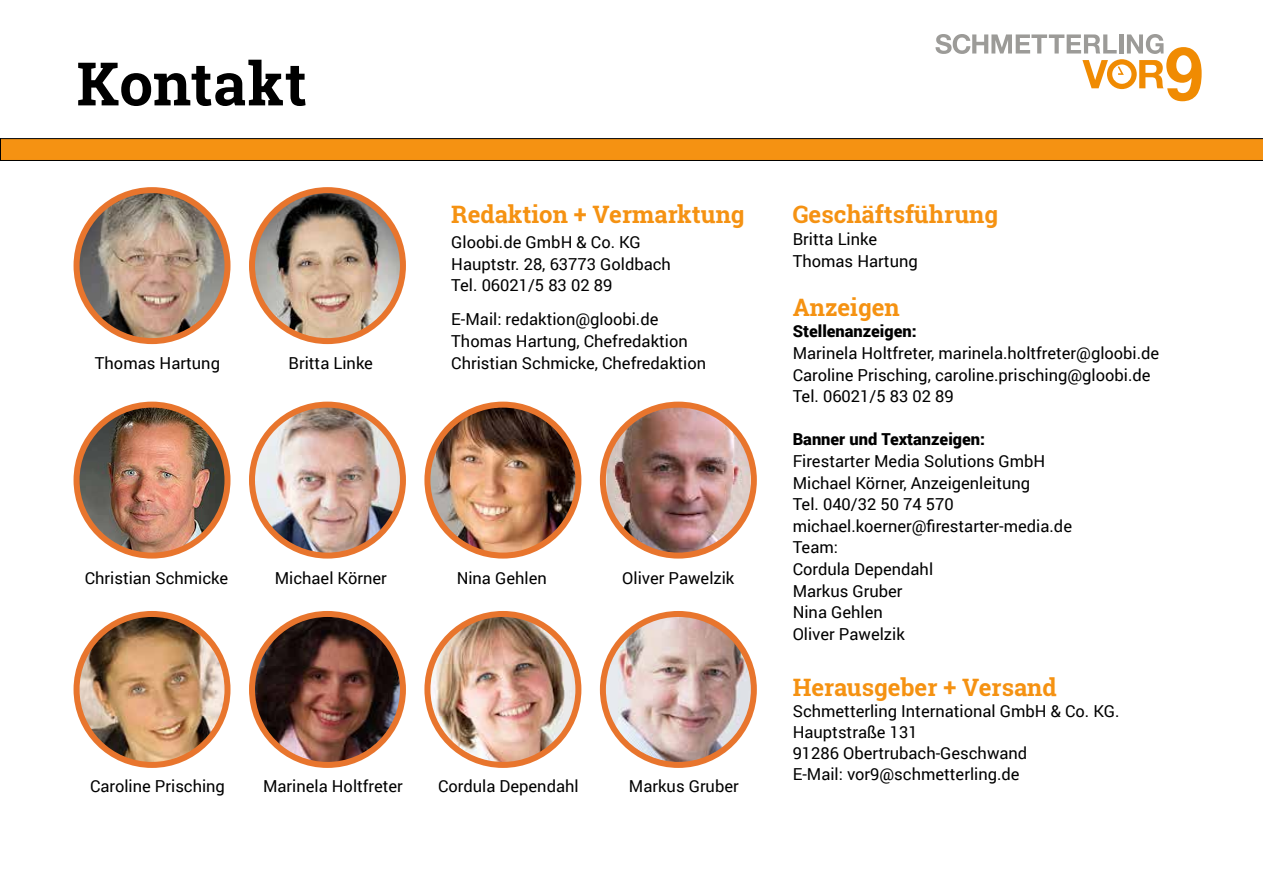
<style>
.page{position:relative;width:1263px;height:893px;background:#fff}
.page>*{position:absolute;margin:0;border:0;box-sizing:border-box;transform-origin:0 0}
.t1{font:700 60px "Roboto Slab";letter-spacing:.005em;color:#000}
.t2{font:700 24px "Roboto Slab";color:#f59212}
.t3{font:16.5px/21.6px "Roboto";color:#000}
.t4{font:900 16.5px "Roboto";color:#000}
</style>
<div class="page">
<img style="left:77px;top:190px;width:150px;height:151px;border-radius:75px">
<div style="left:74px;top:187px;width:156px;height:157px;border:6px solid #e8752d;border-radius:50%"></div>
<img style="left:77px;top:405px;width:150px;height:151px;border-radius:75px">
<div style="left:74px;top:402px;width:156px;height:157px;border:6px solid #e8752d;border-radius:50%"></div>
<img style="left:77px;top:614px;width:150px;height:151px;border-radius:75px">
<div style="left:74px;top:611px;width:156px;height:157px;border:6px solid #e8752d;border-radius:50%"></div>
<img style="left:431px;top:405px;width:147px;height:149px">
<div style="left:424px;top:402px;width:157px;height:157px;border:6px solid #e8752d;border-radius:50%"></div>
<img style="left:427px;top:614px;width:151px;height:151px;border-radius:75px">
<div style="left:424px;top:611px;width:157px;height:157px;border:6px solid #e8752d;border-radius:50%"></div>
<img style="left:252px;top:405px;width:151px;height:151px;border-radius:75px">
<div style="left:249px;top:402px;width:157px;height:157px;border:6px solid #e8752d;border-radius:50%"></div>
<img style="left:252px;top:614px;width:151px;height:151px;border-radius:75px">
<div style="left:249px;top:611px;width:157px;height:157px;border:6px solid #e8752d;border-radius:50%"></div>
<img style="left:606px;top:405px;width:144px;height:149px">
<div style="left:600px;top:402px;width:157px;height:157px;border:6px solid #e8752d;border-radius:50%"></div>
<img style="left:603px;top:614px;width:151px;height:151px;border-radius:75px">
<div style="left:600px;top:611px;width:157px;height:157px;border:6px solid #e8752d;border-radius:50%"></div>
<img style="left:252px;top:190px;width:151px;height:151px;border-radius:75px">
<div style="left:249px;top:187px;width:157px;height:157px;border:6px solid #e8752d;border-radius:50%"></div>
<svg style="left:935px;top:34px;width:266px;height:67px"></svg>
<svg style="left:0;top:138px;width:1263px;height:23px;background:#df8511"></svg>
<h1 class="t1" style="left:77px;top:43px;width:232px">Kontakt</h1>
<p class="t3" style="left:95px;top:351px;width:127px">Thomas Hartung</p>
<p class="t3" style="left:289px;top:351px;width:86px">Britta Linke</p>
<h2 class="t2" style="left:451px;top:198px;width:295px">Redaktion + Vermarktung</h2>
<p class="t3" style="left:451px;top:231px;width:221px">Gloobi.de GmbH &amp; Co. KG<br>Hauptstr. 28, 63773 Goldbach<br>Tel. 06021/5 83 02 89</p>
<p class="t3" style="left:451px;top:308px;width:256px">E-Mail: redaktion@gloobi.de<br>Thomas Hartung, Chefredaktion<br>Christian Schmicke, Chefredaktion</p>
<p class="t3" style="left:85px;top:567px;width:145px">Christian Schmicke</p>
<p class="t3" style="left:275px;top:567px;width:114px">Michael Körner</p>
<p class="t3" style="left:457px;top:567px;width:92px">Nina Gehlen</p>
<p class="t3" style="left:622px;top:567px;width:114px">Oliver Pawelzik</p>
<p class="t3" style="left:263px;top:775px;width:141px">Marinela Holtfreter</p>
<p class="t3" style="left:90px;top:775px;width:136px">Caroline Prisching</p>
<p class="t3" style="left:438px;top:775px;width:142px">Cordula Dependahl</p>
<p class="t3" style="left:629px;top:775px;width:111px">Markus Gruber</p>
<h2 class="t2" style="left:793px;top:198px;width:207px">Geschäftsführung</h2>
<p class="t3" style="left:793px;top:228px;width:127px">Britta Linke<br>Thomas Hartung</p>
<h2 class="t2" style="left:793px;top:291px;width:109px">Anzeigen</h2>
<p class="t4" style="left:793px;top:320px;width:125px">Stellenanzeigen:</p>
<p class="t3" style="left:793px;top:342px;width:368px">Marinela Holtfreter, marinela.holtfreter@gloobi.de<br>Caroline Prisching, caroline.prisching@gloobi.de<br>Tel. 06021/5 83 02 89</p>
<p class="t4" style="left:793px;top:428px;width:194px">Banner und Textanzeigen:</p>
<p class="t3" style="left:793px;top:450px;width:281px">Firestarter Media Solutions GmbH<br>Michael Körner, Anzeigenleitung<br>Tel. 040/32 50 74 570 michael.koerner@firestarter-media.de<br>Team:<br>Cordula Dependahl<br>Markus Gruber<br>Nina Gehlen<br>Oliver Pawelzik</p>
<h2 class="t2" style="left:793px;top:670px;width:265px">Herausgeber + Versand</h2>
<p class="t3" style="left:793px;top:700px;width:328px;line-height:21px">Schmetterling International GmbH &amp; Co. KG.<br>Hauptstraße 131<br>91286 Obertrubach-Geschwand<br>E-Mail: vor9@schmetterling.de</p>
</div>
